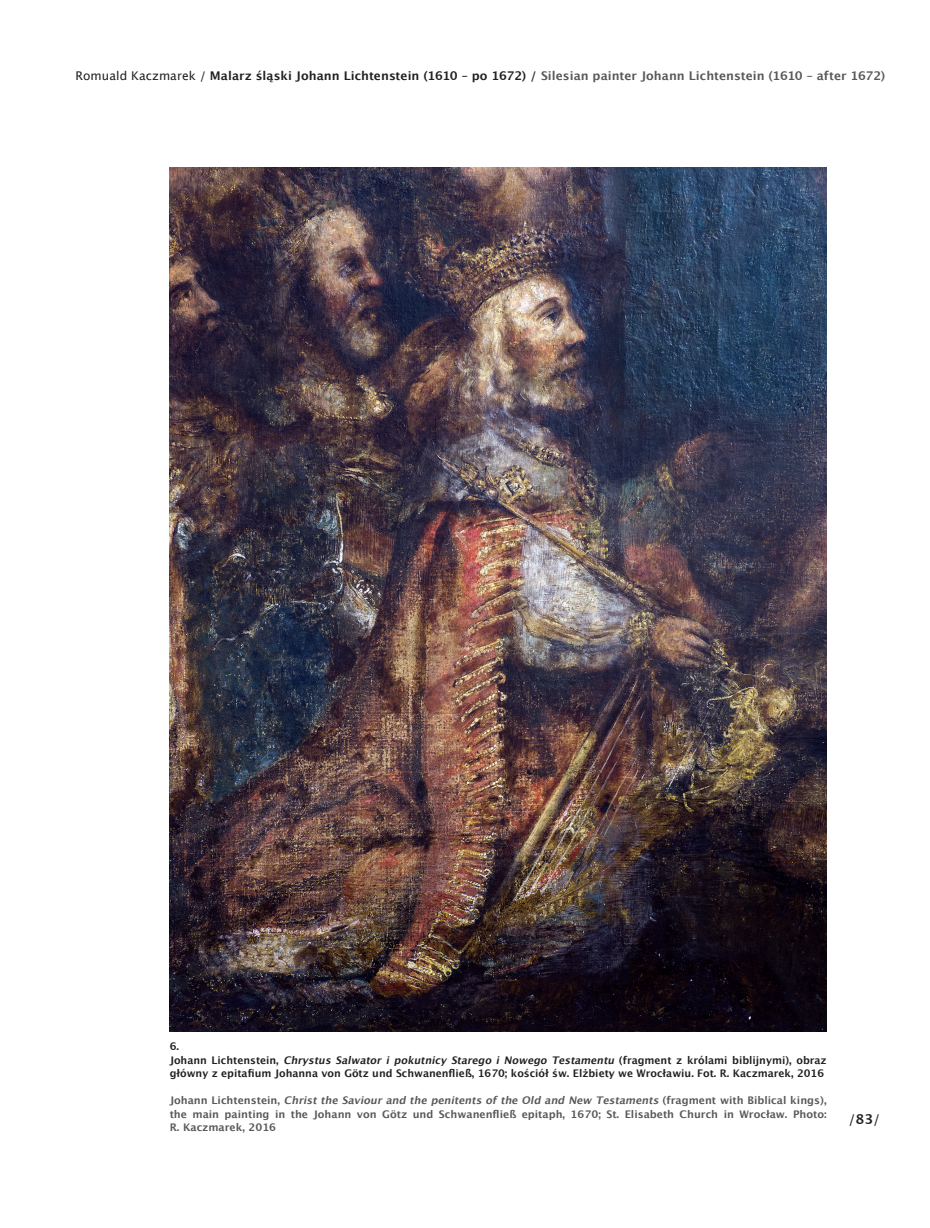
<style>
.page{position:relative;width:930px;height:1228px;background:#fff}
.page>*{position:absolute;margin:0;border:0;box-sizing:border-box;transform-origin:0 0}
.t1{font:13.5px "Lucida Grande";color:#231f20}
.t2{font:700 12px "Lucida Grande";letter-spacing:.005em;color:#57585a}
.t3{font:700 10.5px/13.5px "Lucida Grande";color:#57585a;text-align:justify}
.t4{font:700 10.5px/13.5px "Lucida Grande";color:#231f20}
.s1{font-weight:400;color:#231f20}
.s2{color:#231f20}
.s3{font-style:italic}
.s4{font-weight:700}
</style>
<div class="page">
<img style="left:170px;top:167px;width:656px;height:864px">
<p class="t2" style="left:75px;top:66px;width:811px"><span class="s1">Romuald Kaczmarek /</span> <span class="s2">Malarz śląski Johann Lichtenstein (1610 – po 1672) /</span> Silesian painter Johann Lichtenstein (1610 – after 1672)</p>
<p class="t4" style="left:170px;top:1039px;width:11px">6.</p>
<p class="t4" style="left:170px;top:1052px;width:658px">Johann Lichtenstein, <span class="s3">Chrystus Salwator i pokutnicy Starego i Nowego Testamentu</span> (fragment z królami biblijnymi), obraz główny z epitafium Johanna von Götz und Schwanenfließ, 1670; kościół św. Elżbiety we Wrocławiu. Fot. R. Kaczmarek, 2016</p>
<p class="t3" style="left:170px;top:1093px;width:658px">J o h a n n L i c h te n s te i n , <span class="s3">Christ the Saviour and the penitents of the Old and New Testaments</span> (frag m e n t w i t h B i b l i ca l k i n g s ) , the main painting in the Johann von Götz und Schwanenfließ epitaph, 1670; St. Elisabeth Church in Wrocław. Photo:<br>R. Kaczmarek, 2016</p>
<p class="t1" style="left:848px;top:1111px;width:33px">/<span class="s4">83</span>/</p>
</div>
